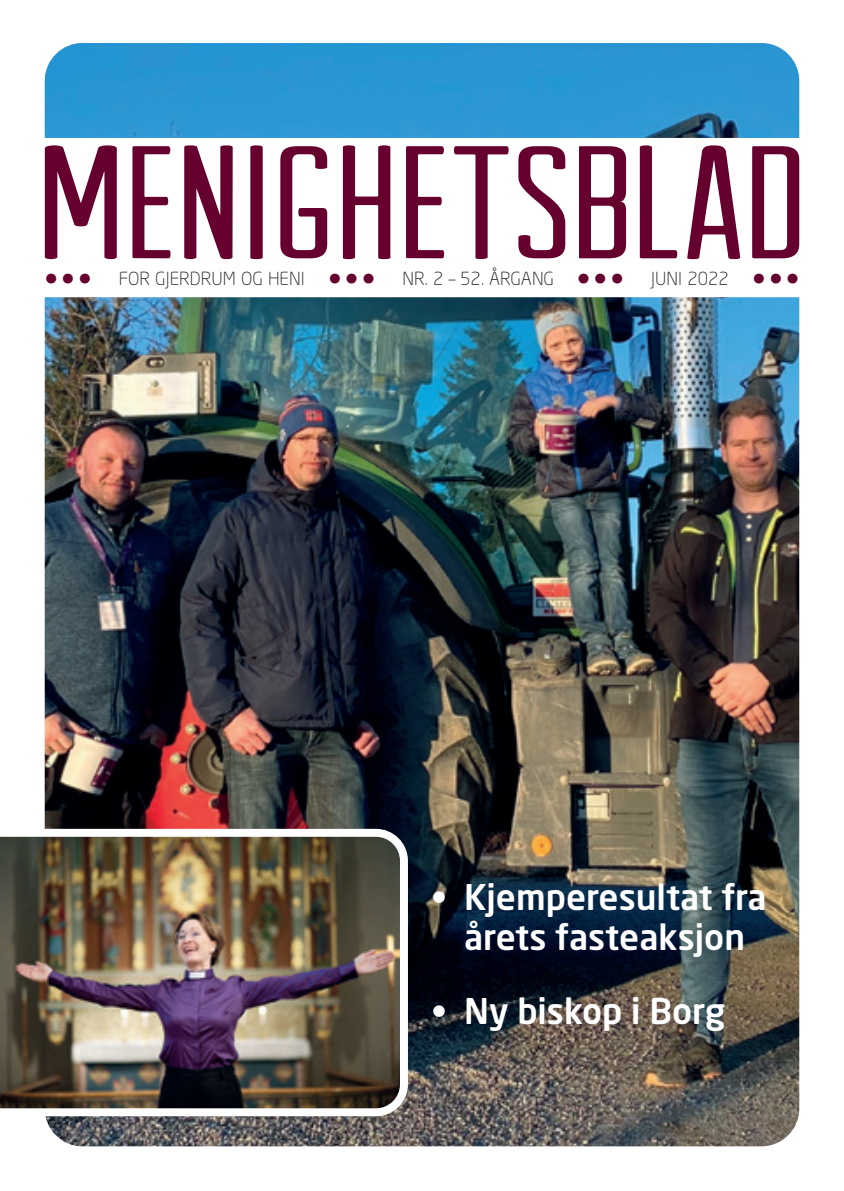
<style>
.page{position:relative;width:844px;height:1191px;background:#fff}
.page>*{position:absolute;margin:0;border:0;box-sizing:border-box;transform-origin:0 0}
.t1{font:500 35px/40.2px "Neo Sans Std";color:#fff;text-align:center}
.t2{font:31.15px "Neo Sans Std";color:#66002e}
.t3{font:300 17.85px "Neo Sans Std";color:#231f20}
.s1{font-weight:400;font-size:31.15px;color:#66002e}
</style>
<div class="page">
<img style="left:45px;top:43px;width:754px;height:1103px">
<svg style="left:45px;top:145px;width:754px;height:114px"></svg>
<img style="left:0;top:825px;width:412px;height:295px">
<h2 class="t2" style="left:45px;top:260px;width:48px">•••</h2>
<p class="t3" style="left:119px;top:268px;width:257px">FOR GJERDRUM OG HENI <span class="s1">•••</span></p>
<p class="t3" style="left:402px;top:268px;width:222px">NR. 2 – 52. ÅRGANG <span class="s1">•••</span></p>
<p class="t3" style="left:651px;top:268px;width:149px">JUNI 2022 <span class="s1">•••</span></p>
<h1 class="t1" style="left:432px;top:876px;width:336px">• Kjemperesultat fra årets fasteaksjon</h1>
<h1 class="t1" style="left:432px;top:989px;width:294px">• Ny biskop i Borg</h1>
</div>
